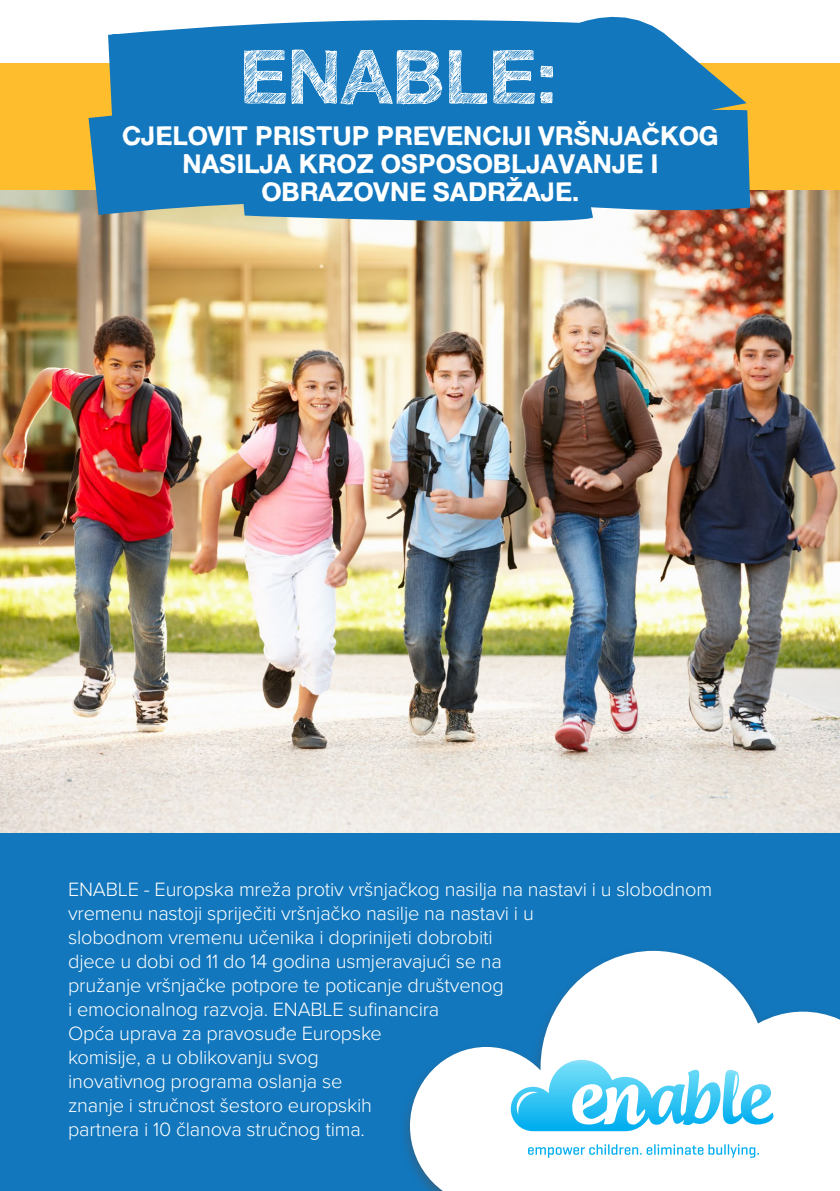
<style>
.page{position:relative;width:840px;height:1191px;background:#fff}
.page>*{position:absolute;margin:0;border:0;box-sizing:border-box;transform-origin:0 0}
.t1{font:700 74px "Sketchetik";color:#fff}
.t2{font:700 26px/28px "Sketchetik Fill";color:#fff;text-align:center}
.t3{font:300 20px/24px "Proxima Nova";letter-spacing:-.01em;color:#fff}
.s1{font-family:"Proxima Nova Extrabld";font-weight:400}
</style>
<div class="page">
<img style="left:0;top:274px;width:839px;height:559px">
<svg style="left:108px;top:16px;width:578px;height:36px;fill:#1277bd"></svg>
<svg style="left:0;top:52px;width:839px;height:222px;background:#6d949d"></svg>
<div style="left:0;top:833px;width:839px;height:358px;background:#1277bd"></div>
<svg style="left:410px;top:951px;width:429px;height:240px;fill:#fff"></svg>
<svg style="left:722px;top:1069px;width:51px;height:55px;background:#9fe2f9"></svg>
<svg style="left:510px;top:1059px;width:211px;height:72px;background:#99e0f8"></svg>
<svg style="left:582px;top:1089px;width:11px;height:17px"></svg>
<svg style="left:527px;top:1144px;width:231px;height:13px;background:#bfeafa"></svg>
<svg style="left:516px;top:1090px;width:21px;height:24px"></svg>
<h1 class="t1" style="left:238px;top:31px;width:318px">ENABLE:</h1>
<h2 class="t2" style="left:121px;top:121px;width:598px">CJELOVIT PRISTUP PREVENCIJI VRŠNJA<span class="s1">Č</span>KOG<br>NASILJA KROZ OSPOSOBLJAVANJE I<br>OBRAZOVNE SADRŽAJE.</h2>
<p class="t3" style="left:68px;top:878px;width:645px">ENABLE - Europska mreža protiv vršnjačkog nasilja na nastavi i u slobodnom vremenu nastoji spriječiti vršnjačko nasilje na nastavi i u<br>slobodnom vremenu učenika i doprinijeti dobrobiti<br>djece u dobi od 11 do 14 godina usmjeravajući se na<br>pružanje vršnjačke potpore te poticanje društvenog<br>i emocionalnog razvoja. ENABLE sufinancira<br>Opća uprava za pravosuđe Europske<br>komisije, a u oblikovanju svog<br>inovativnog programa oslanja se<br>znanje i stručnost šestoro europskih<br>partnera i 10 članova stručnog tima.</p>
</div>
